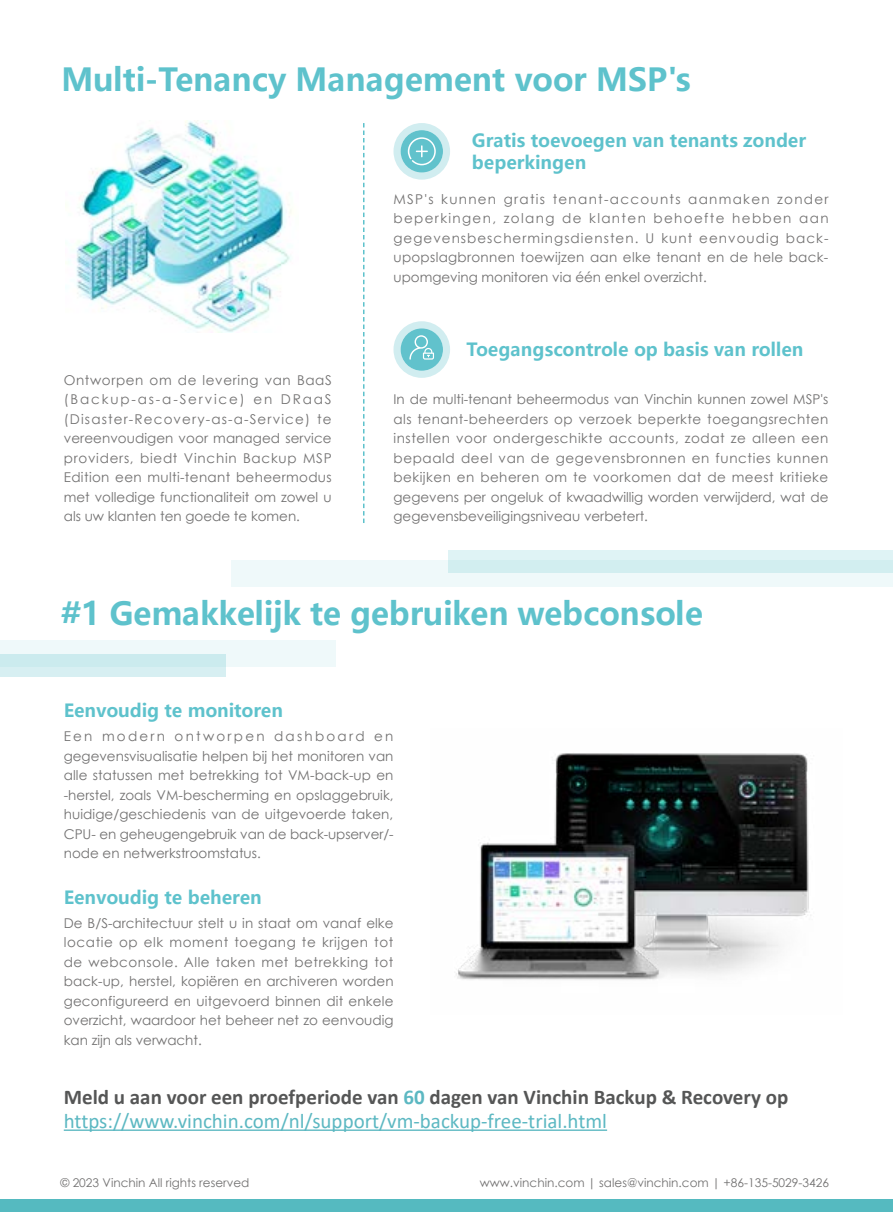
<style>
.page{position:relative;width:893px;height:1212px;background:#fff}
.page>*{position:absolute;margin:0;border:0;box-sizing:border-box;transform-origin:0 0}
.t1{font:700 31.5px "Microsoft Ya Hei UI";letter-spacing:-.005em;color:#5ec2cc}
.t2{font:700 21px/24px "Calibri";color:#555656}
.t3{font:700 18px/21.6px "Microsoft Ya Hei UI";color:#5ec2cc}
.t4{font:13.5px/19.5px "Century Gothic";letter-spacing:.01em;color:#727171}
.t5{font:13.5px/19.5px "Century Gothic";letter-spacing:.035em;color:#727171;text-align:right}
.t6{font:13.5px "Century Gothic";letter-spacing:.045em;color:#727171}
.t7{font:13.5px "Century Gothic";letter-spacing:.075em;color:#727171}
.t8{font:13.5px "Century Gothic";letter-spacing:.085em;color:#727171}
.t9{font:13.5px "Century Gothic";letter-spacing:.04em;color:#727171}
.t10{font:13.5px "Century Gothic";letter-spacing:.1em;color:#727171}
.t11{font:13.5px "Century Gothic";letter-spacing:.095em;color:#727171}
.t12{font:13.5px "Century Gothic";letter-spacing:.135em;color:#727171}
.t13{font:13.5px "Century Gothic";letter-spacing:.055em;color:#727171}
.t14{font:12px "Century Gothic";color:#727171}
.s1{color:#5cb8c2}
.s2{font-weight:400;color:#5cb8c2}
</style>
<div class="page">
<div style="left:0;top:1200px;width:893px;height:12px;background:#55bac0"></div>
<div style="left:231px;top:560px;width:662px;height:26px;background:#eff9fa"></div>
<div style="left:449px;top:550px;width:444px;height:22px;background:linear-gradient(to right,#d7f0f2,#d7f0f2)"></div>
<img style="left:456px;top:753px;width:355px;height:227px">
<div style="left:0;top:641px;width:336px;height:26px;background:#eff9fa"></div>
<div style="left:0;top:654px;width:226px;height:22px;background:#cbebee"></div>
<hr style="left:64px;top:1129px;width:543px;height:2px;background:#5cb8c2">
<svg style="left:363px;top:123px;width:1px;height:400px"></svg>
<svg style="left:393px;top:321px;width:57px;height:57px"></svg>
<svg style="left:393px;top:123px;width:57px;height:57px"></svg>
<img style="left:76px;top:120px;width:216px;height:212px">
<h1 class="t1" style="left:61px;top:58px;width:631px">Multi-Tenancy Management voor MSP s'</h1>
<p class="t4" style="left:393px;top:189px;width:42px">MSP s'</p>
<h3 class="t3" style="left:472px;top:129px;width:336px">Gratis toevoegen van tenants zonder beperkingen</h3>
<p class="t4" style="left:777px;top:189px;width:53px">zonder</p>
<p class="t4" style="left:504px;top:189px;width:43px">gratis</p>
<p class="t4" style="left:441px;top:189px;width:56px">kunnen</p>
<p class="t11" style="left:688px;top:189px;width:83px">aanmaken</p>
<p class="t11" style="left:553px;top:189px;width:130px">tenant-accounts</p>
<p class="t10" style="left:393px;top:209px;width:104px">beperkingen,</p>
<p class="t4" style="left:504px;top:208px;width:52px">zolang</p>
<p class="t4" style="left:562px;top:208px;width:21px">de</p>
<p class="t10" style="left:589px;top:209px;width:58px">klanten</p>
<p class="t10" style="left:654px;top:209px;width:72px">behoefte</p>
<p class="t4" style="left:732px;top:208px;width:61px">hebben</p>
<p class="t4" style="left:799px;top:208px;width:31px">aan</p>
<p class="t7" style="left:393px;top:228px;width:262px">gegevensbeschermingsdiensten U.</p>
<p class="t4" style="left:661px;top:228px;width:32px">kunt</p>
<p class="t7" style="left:699px;top:228px;width:81px">eenvoudig</p>
<p class="t4" style="left:786px;top:228px;width:44px">back-</p>
<p class="t4" style="left:393px;top:247px;width:436px">upopslagbronnen toewijzen aan elke tenant en de hele back-</p>
<p class="t6" style="left:203px;top:370px;width:57px">levering</p>
<p class="t6" style="left:64px;top:370px;width:81px">Ontworpen</p>
<p class="t4" style="left:178px;top:370px;width:20px">de</p>
<p class="t4" style="left:150px;top:370px;width:24px">om</p>
<p class="t4" style="left:265px;top:370px;width:28px">van</p>
<p class="t4" style="left:297px;top:370px;width:36px">BaaS</p>
<p class="t12" style="left:64px;top:390px;width:182px">(Backup-as a- -Service)</p>
<p class="t4" style="left:253px;top:389px;width:20px">en</p>
<p class="t4" style="left:281px;top:389px;width:52px">DRaaS</p>
<p class="t8" style="left:64px;top:409px;width:248px">(Disaster-Recovery-as a- -Service)</p>
<p class="t4" style="left:64px;top:428px;width:269px">vereenvoudigen voor managed service</p>
<p class="t4" style="left:303px;top:448px;width:30px">MSP</p>
<p class="t4" style="left:317px;top:409px;width:16px">te</p>
<p class="t4" style="left:64px;top:448px;width:269px">providers,<br>Edition een multi-tenant beheermodus met volledige functionaliteit om zowel u als uw klanten ten goede te komen.</p>
<p class="t4" style="left:140px;top:448px;width:39px">biedt</p>
<p class="t13" style="left:184px;top:448px;width:54px">Vinchin</p>
<p class="t4" style="left:243px;top:448px;width:55px">Backup</p>
<p class="t4" style="left:393px;top:267px;width:315px">upomgeving monitoren via één enkel overzicht.</p>
<h3 class="t3" style="left:467px;top:338px;width:338px">Toegangscontrole op basis van rollen</h3>
<p class="t5" style="left:393px;top:389px;width:436px">In de multi-tenant beheermodus van Vinchin kunnen zowel MSP s' als tenant-beheerders op verzoek beperkte toegangsrechten een</p>
<p class="t9" style="left:393px;top:429px;width:58px">instellen</p>
<p class="t9" style="left:493px;top:429px;width:111px">ondergeschikte</p>
<p class="t4" style="left:685px;top:428px;width:41px">zodat</p>
<p class="t4" style="left:752px;top:428px;width:45px">alleen</p>
<p class="t9" style="left:609px;top:429px;width:72px">accounts,</p>
<p class="t4" style="left:456px;top:428px;width:32px">voor</p>
<p class="t4" style="left:731px;top:428px;width:17px">ze</p>
<p class="t6" style="left:716px;top:448px;width:57px">functies</p>
<p class="t4" style="left:393px;top:448px;width:436px">bepaald<br>bekijken en beheren om te voorkomen dat de meest kritieke gegevens per ongeluk of kwaadwillig worden verwijderd, wat de gegevensbeveiligingsniveau verbetert.</p>
<p class="t4" style="left:461px;top:448px;width:33px">deel</p>
<p class="t4" style="left:531px;top:448px;width:20px">de</p>
<p class="t6" style="left:556px;top:448px;width:131px">gegevensbronnen</p>
<p class="t4" style="left:777px;top:448px;width:53px">kunnen</p>
<p class="t4" style="left:499px;top:448px;width:28px">van</p>
<p class="t4" style="left:692px;top:448px;width:19px">en</p>
<h1 class="t1" style="left:61px;top:591px;width:643px">#1 Gemakkelijk te gebruiken webconsole</h1>
<h3 class="t3" style="left:64px;top:699px;width:221px">Eenvoudig te monitoren</h3>
<p class="t4" style="left:102px;top:726px;width:65px">m o d e nr</p>
<p class="t4" style="left:274px;top:726px;width:92px">d a hs b o a dr</p>
<p class="t4" style="left:175px;top:726px;width:92px">o n wt o pr e n</p>
<p class="t4" style="left:64px;top:726px;width:331px">Een<br>gegevensvisualisatie helpen bij het monitoren van alle statussen met betrekking tot VM-back-up en -herstel, zoals VM-bescherming en opslaggebruik, huidige/geschiedenis van de uitgevoerde taken, CPU- en geheugengebruik van de back-upserver/- node en netwerkstroomstatus.</p>
<p class="t4" style="left:374px;top:726px;width:21px">en</p>
<h3 class="t3" style="left:64px;top:886px;width:200px">Eenvoudig te beheren</h3>
<p class="t4" style="left:64px;top:913px;width:331px;text-align:right">De -S/B architectuur stelt u in staat om vanaf elke tot</p>
<p class="t4" style="left:64px;top:932px;width:331px">locatie<br>de webconsole. Alle taken met betrekking tot back-up, herstel, kopiëren en archiveren worden geconfigureerd en uitgevoerd binnen dit enkele overzicht, waardoor het beheer net zo eenvoudig kan zijn als verwacht.</p>
<p class="t6" style="left:322px;top:933px;width:47px">krijgen</p>
<p class="t4" style="left:144px;top:932px;width:21px">elk</p>
<p class="t4" style="left:170px;top:932px;width:60px">moment</p>
<p class="t6" style="left:234px;top:933px;width:63px">toegang</p>
<p class="t4" style="left:302px;top:932px;width:15px">te</p>
<p class="t4" style="left:119px;top:932px;width:20px">op</p>
<h2 class="t2" style="left:64px;top:1084px;width:726px">Meld u aan voor een proefperiode van <span class="s1">60</span> dagen van Vinchin Backup &amp; Recovery op <span class="s2">https://www.vinchin.com/nl/support/vm-backup-free-trial.html</span></h2>
<p class="t14" style="left:60px;top:1174px;width:191px">© 2023 Vinchin All rights reserved</p>
<p class="t14" style="left:480px;top:1174px;width:351px">www.vinchin.com | sales@vinchin.com | +86-135-5029-3426</p>
</div>
